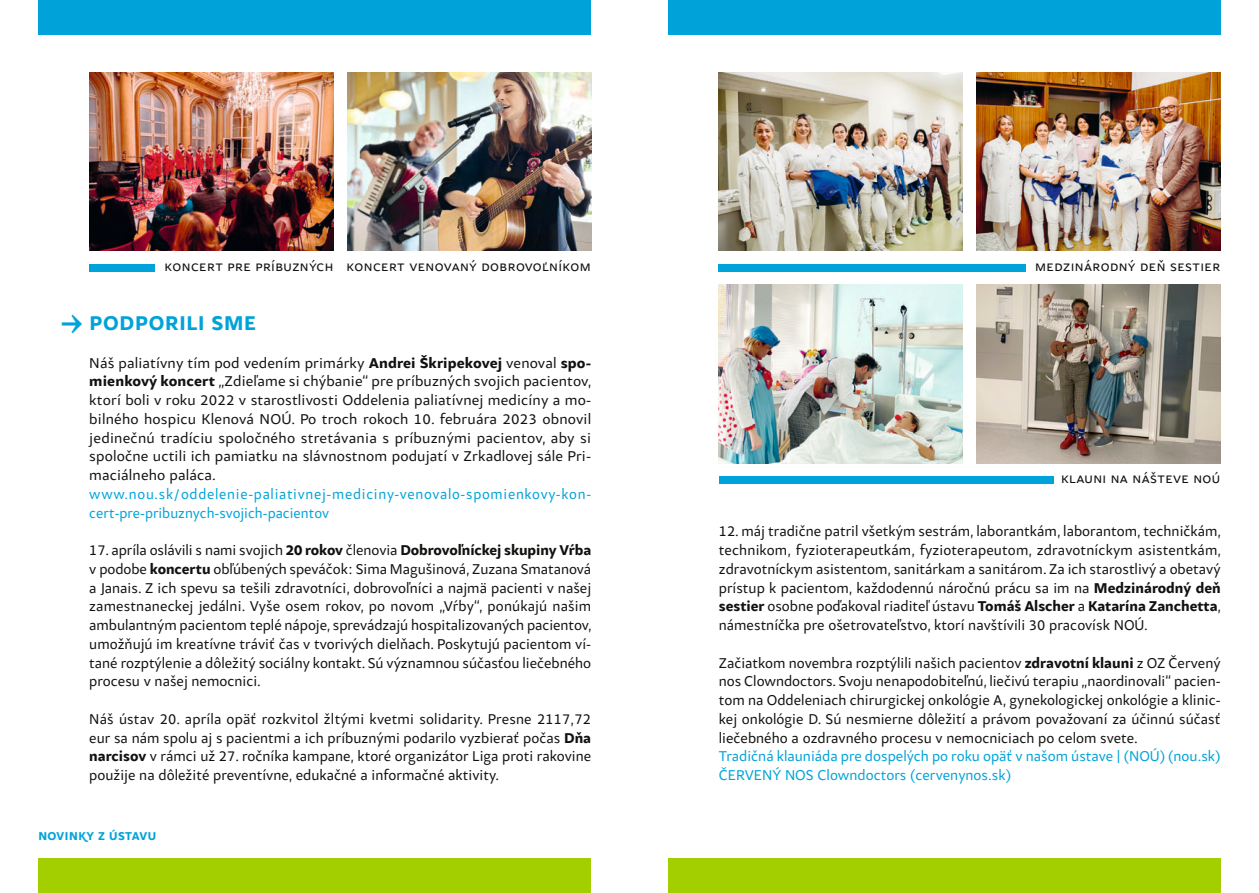
<style>
.page{position:relative;width:1259px;height:893px;background:#fff}
.page>*{position:absolute;margin:0;border:0;box-sizing:border-box;transform-origin:0 0}
.t1{font:500 30px "Samo Sans Pro";color:#00a3d9}
.t2{font:700 21px "Samo Sans Pro";letter-spacing:.035em;color:#00a3d9}
.t3{font:15px/18.8px "Samo Sans Pro";color:#11110f;text-align:justify}
.t4{font:15px/18.8px "Samo Sans Pro";letter-spacing:.05em;color:#00a3d9}
.t5{font:15px/18.8px "Samo Sans Pro";color:#00a3d9}
.t6{font:15px "Samo Sans Pro";letter-spacing:.025em;color:#11110f}
.t7{font:700 12px "Samo Sans Pro";letter-spacing:.04em;color:#00a3d9}
.s1{font-weight:700}
</style>
<div class="page">
<div style="left:89px;top:264px;width:66px;height:8px;background:#00a3d9"></div>
<img style="left:347px;top:72px;width:244px;height:179px">
<img style="left:89px;top:72px;width:244px;height:179px">
<div style="left:719px;top:264px;width:307px;height:8px;background:#00a3d9"></div>
<img style="left:976px;top:72px;width:244px;height:179px">
<img style="left:719px;top:72px;width:244px;height:179px">
<div style="left:719px;top:476px;width:334px;height:7px;background:#00a3d9"></div>
<img style="left:976px;top:285px;width:244px;height:178px">
<img style="left:719px;top:285px;width:244px;height:178px">
<div style="left:38px;top:0;width:553px;height:34px;background:#00a3d9"></div>
<div style="left:668px;top:0;width:552px;height:34px;background:#00a3d9"></div>
<div style="left:38px;top:859px;width:553px;height:34px;background:#a3ce00"></div>
<div style="left:668px;top:859px;width:552px;height:34px;background:#a3ce00"></div>
<p class="t6" style="left:165px;top:260px;width:427px">koncert pre príbuzných koncert venovaný dobrovoĽníkom</p>
<p class="t6" style="left:1035px;top:260px;width:186px">medzinárodný deŇ sestier</p>
<h1 class="t1" style="left:61px;top:311px;width:25px">→</h1>
<h2 class="t2" style="left:89px;top:314px;width:168px">PODPORILI SME</h2>
<p class="t3" style="left:89px;top:354px;width:504px">Náš paliatívny tím pod vedením primárky <span class="s1">Andrei Škripekovej</span> venoval <span class="s1">spo&shy;mienkový koncert</span> „Zdieľame si chýbanie“ pre príbuzných svojich pacientov, ktorí boli v roku 2022 v starostlivosti Oddelenia paliatívnej medicíny a mo&shy;bilného hospicu Klenová NOÚ. Po troch rokoch 10. februára 2023 obnovil jedinečnú tradíciu spoločného stretávania s príbuznými pacientov, aby si spoločne uctili ich pamiatku na slávnostnom podujatí v Zrkadlovej sále Pri&shy;maciálneho paláca.</p>
<p class="t4" style="left:89px;top:486px;width:503px">www.nou.sk/oddelenie-paliativnej-mediciny-venovalo-spomienkovy-kon&shy;cert-pre-pribuznych-svojich-pacientov</p>
<p class="t3" style="left:89px;top:542px;width:504px">17. apríla oslávili s nami svojich <span class="s1">20 rokov</span> členovia <span class="s1">Dobrovoľníckej skupiny Vŕba </span>v podobe <span class="s1">koncertu</span> obľúbených speváčok: Sima Magušinová, Zuzana Smatanová a Janais. Z ich spevu sa tešili zdravotníci, dobrovoľníci a najmä pacienti v našej zamestnaneckej jedálni. Vyše osem rokov, po novom „Vŕby“, ponúkajú našim ambulantným pacientom teplé nápoje, sprevádzajú hospitalizovaných pacientov, umožňujú im kreatívne tráviť čas v tvorivých dielňach. Poskytujú pacientom ví&shy;tané rozptýlenie a dôležitý sociálny kontakt. Sú významnou súčasťou liečebného procesu v našej nemocnici.</p>
<p class="t3" style="left:89px;top:711px;width:503px">Náš ústav 20. apríla opäť rozkvitol žltými kvetmi solidarity. Presne 2117,72 eur sa nám spolu aj s pacientmi a ich príbuznými podarilo vyzbierať počas <span class="s1">Dňa narcisov</span> v rámci už 27. ročníka kampane, ktoré organizátor Liga proti rakovine použije na dôležité preventívne, edukačné a informačné aktivity.</p>
<p class="t7" style="left:38px;top:831px;width:119px">NOVINKY Z ÚSTAVU</p>
<p class="t6" style="left:1061px;top:472px;width:161px">klauni na nášteve noú</p>
<p class="t3" style="left:719px;top:523px;width:504px">12. máj tradične patril všetkým sestrám, laborantkám, laborantom, techničkám, technikom, fyzioterapeutkám, fyzioterapeutom, zdravotníckym asistentkám, zdravotníckym asistentom, sanitárkam a sanitárom. Za ich starostlivý a obetavý prístup k pacientom, každodennú náročnú prácu sa im na <span class="s1">Medzinárodný deň sestier</span> osobne poďakoval riaditeľ ústavu <span class="s1">Tomáš Alscher</span> a <span class="s1">Katarína Zanchetta</span>, námestníčka pre ošetrovateľstvo, ktorí navštívili 30 pracovísk NOÚ.</p>
<p class="t3" style="left:719px;top:654px;width:503px">Začiatkom novembra rozptýlili našich pacientov <span class="s1">zdravotní klauni</span> z OZ Červený nos Clowndoctors. Svoju nenapodobiteľnú, liečivú terapiu „naordinovali“ pacien&shy;tom na Oddeleniach chirurgickej onkológie A, gynekologickej onkológie a klinic&shy;kej onkológie D. Sú nesmierne dôležití a právom považovaní za účinnú súčasť liečebného a ozdravného procesu v nemocniciach po celom svete.</p>
<p class="t5" style="left:719px;top:748px;width:503px">Tradičná klauniáda pre dospelých po roku opäť v našom ústave | (NOÚ) (nou.sk)<br>ČERVENÝ NOS Clowndoctors (cervenynos.sk)</p>
</div>
